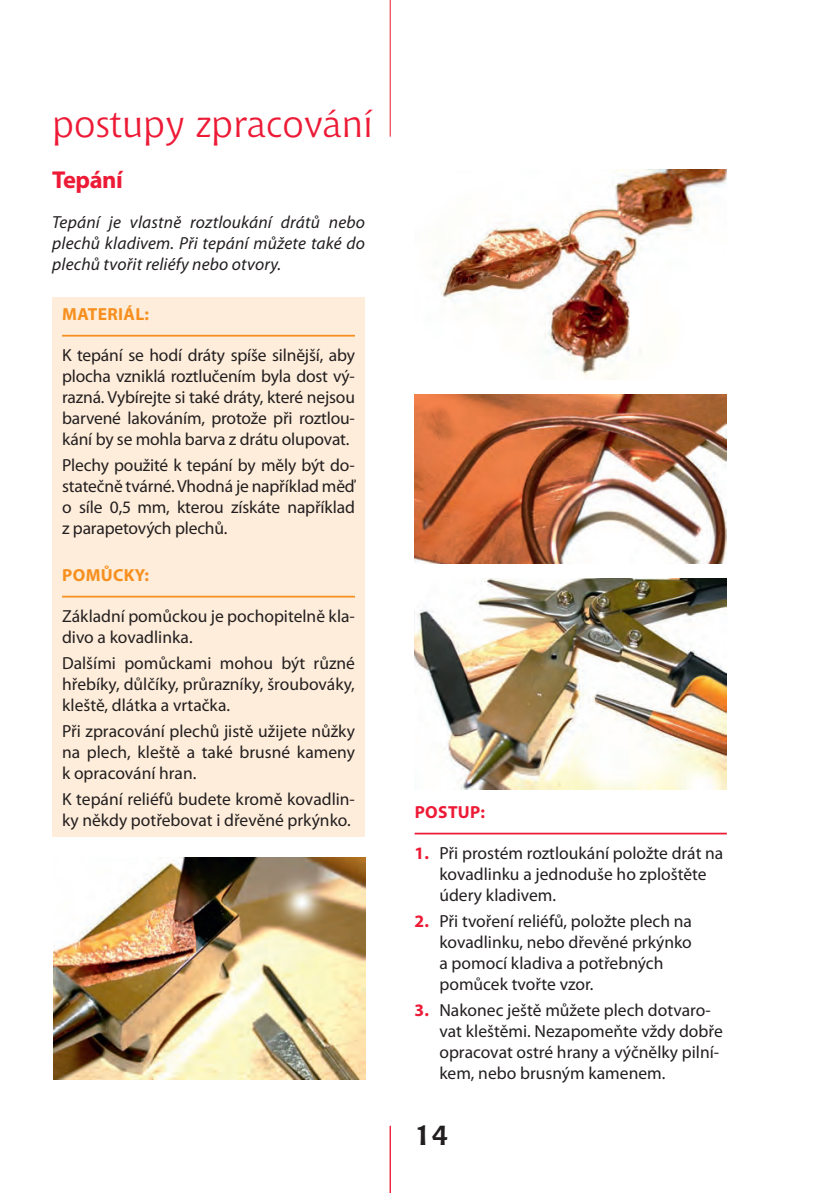
<style>
.page{position:relative;width:825px;height:1193px;background:#fff}
.page>*{position:absolute;margin:0;border:0;box-sizing:border-box;transform-origin:0 0}
.t1{font:38.5px "Chianti BT";color:#ed1a36}
.t2{font:700 28px "Chianti BT";color:#231f20}
.t3{font:700 24.5px "Myriad Pro";letter-spacing:-.02em;color:#ed1a36}
.t4{font:17.5px/21px "Myriad Pro";color:#231f20}
.t5{font:italic 17.5px/21px "Myriad Pro";letter-spacing:.01em;color:#231f20;text-align:justify}
.t6{font:700 17.5px "Myriad Pro";letter-spacing:.02em;color:#f68f1e}
.t7{font:700 17.5px "Myriad Pro";letter-spacing:.02em;color:#ed1a36}
.s1{font-weight:700;color:#ed1a36}
</style>
<div class="page">
<hr style="left:390px;top:0;width:1px;height:137px;background:#ed1a36">
<hr style="left:390px;top:1125px;width:1px;height:67px;background:#ed1a36">
<img style="left:440px;top:169px;width:287px;height:210px">
<img style="left:53px;top:857px;width:312px;height:222px">
<img style="left:415px;top:394px;width:312px;height:169px">
<img style="left:415px;top:578px;width:312px;height:211px">
<div style="left:52px;top:297px;width:313px;height:539px;background:#feedda"></div>
<hr style="left:62px;top:335px;width:293px;height:1px;background:#f68f1e">
<hr style="left:62px;top:595px;width:293px;height:2px;background:#f68f1e">
<hr style="left:415px;top:832px;width:312px;height:2px;background:#ed1a36">
<p class="t1" style="left:52px;top:108px;width:322px">postupy zpracování</p>
<p class="t3" style="left:52px;top:170px;width:72px">Tepání</p>
<p class="t5" style="left:52px;top:213px;width:314px">Tepání je vlastně roztloukání drátů nebo plechů kladivem. Při tepání můžete také do plechů tvořit reliéfy nebo otvory.</p>
<p class="t6" style="left:62px;top:307px;width:88px">MATERIÁL:</p>
<p class="t4" style="left:62px;top:346px;width:294px;text-align:justify">K tepání se hodí dráty spíše silnější, aby plocha vzniklá roztlučením byla dost vý&shy;razná. Vybírejte si také dráty, které nejsou barvené lakováním, protože při roztlou&shy;kání by se mohla barva z drátu olupovat.</p>
<p class="t4" style="left:62px;top:456px;width:294px;text-align:justify">Plechy použité k tepání by měly být do&shy;statečně tvárné. Vhodná je například měď o síle 0,5 mm, kterou získáte například z parapetových plechů.</p>
<p class="t6" style="left:62px;top:568px;width:88px">POMŮCKY:</p>
<p class="t4" style="left:62px;top:606px;width:294px">Základní pomůckou je pochopitelně kla&shy;divo a kovadlinka.</p>
<p class="t4" style="left:62px;top:653px;width:294px;text-align:justify">Dalšími pomůckami mohou být různé hřebíky, důlčíky, průrazníky, šroubováky, kleště, dlátka a vrtačka.</p>
<p class="t4" style="left:62px;top:721px;width:294px;text-align:justify">Při zpracování plechů jistě užijete nůžky na plech, kleště a také brusné kameny k opracování hran.</p>
<p class="t4" style="left:62px;top:789px;width:294px">K tepání reliéfů budete kromě kovadlin&shy;ky někdy potřebovat i dřevěné prkýnko.</p>
<p class="t7" style="left:415px;top:805px;width:72px">POSTUP:</p>
<p class="t4" style="left:439px;top:843px;width:285px;text-indent:-25px"><span class="s1">1.</span> Při prostém roztloukání položte drát na kovadlinku a jednoduše ho zploštěte údery kladivem.</p>
<p class="t4" style="left:439px;top:911px;width:254px;text-indent:-25px"><span class="s1">2.</span> Při tvoření reliéfů, položte plech na kovadlinku, nebo dřevěné prkýnko a pomocí kladiva a potřebných pomůcek tvořte vzor.</p>
<p class="t4" style="left:439px;top:1000px;width:285px;text-indent:-25px"><span class="s1">3.</span> Nakonec ještě můžete plech dotvaro&shy;vat kleštěmi. Nezapomeňte vždy dobře opracovat ostré hrany a výčnělky pilní&shy;kem, nebo brusným kamenem.</p>
<p class="t2" style="left:414px;top:1124px;width:36px">14</p>
</div>
